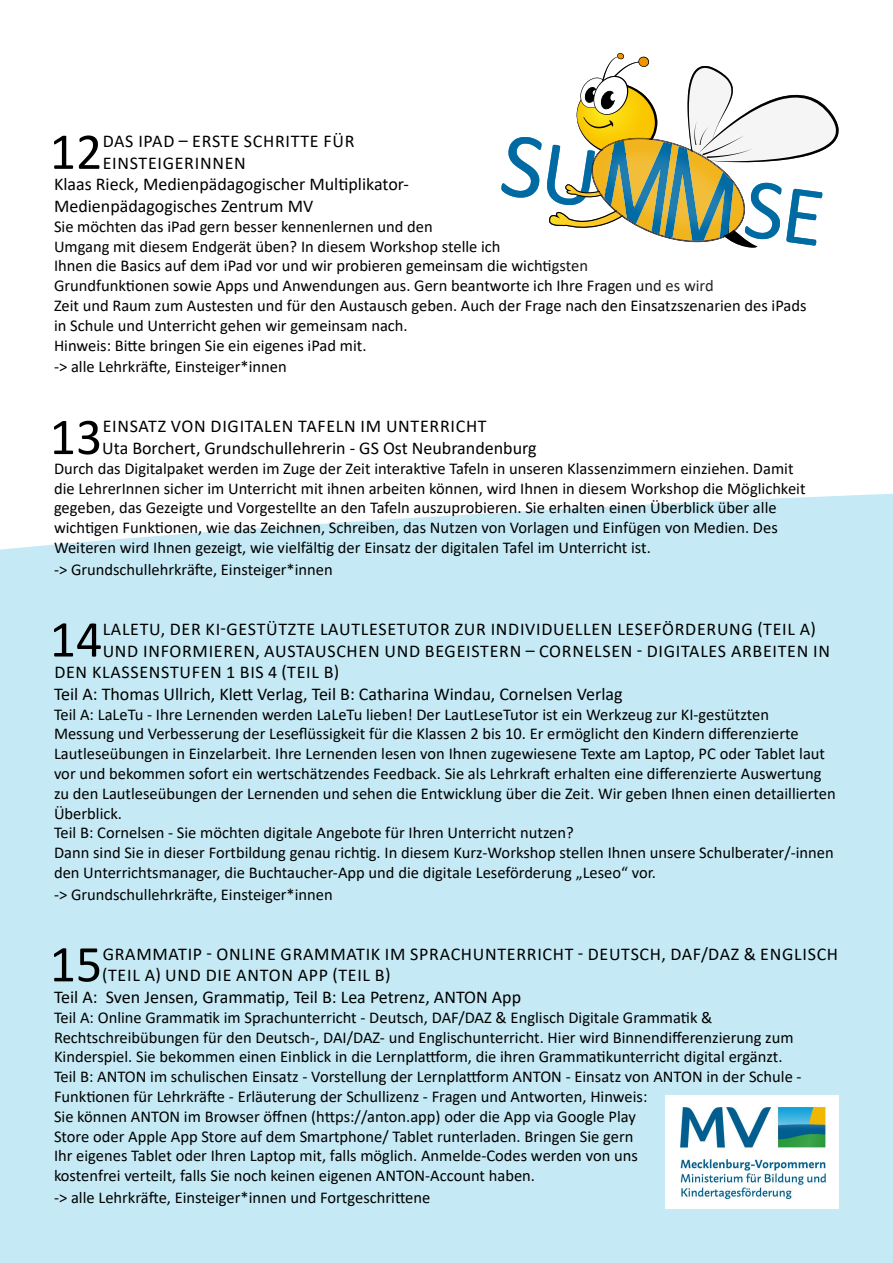
<style>
.page{position:relative;width:893px;height:1263px;background:#fff}
.page>*{position:absolute;margin:0;border:0;box-sizing:border-box;transform-origin:0 0}
.t1{font:52.05px "Calibri";color:#000}
.t2{font:18px "Calibri";letter-spacing:.04em;color:#000}
.t3{font:18px/21.6px "Calibri";color:#000}
.t4{font:16.5px/19.8px "Calibri";color:#000}
</style>
<div class="page">
<div style="left:0;top:494px;width:893px;height:769px;background:#c6eaf5"></div>
<div style="left:666px;top:1095px;width:173px;height:114px;background:#fff"></div>
<img style="left:680px;top:1107px;width:145px;height:91px">
<svg style="left:549px;top:53px;width:290px;height:195px"></svg>
<h1 class="t1" style="left:50px;top:115px;width:54px">12</h1>
<p class="t2" style="left:103px;top:129px;width:253px">DAS IPAD – ERSTE SCHRITTE FÜR</p>
<p class="t2" style="left:103px;top:150px;width:145px">EINSTEIGERINNEN</p>
<p class="t3" style="left:54px;top:173px;width:357px">Klaas Rieck, Medienpädagogischer Multiplikator-</p>
<p class="t3" style="left:54px;top:195px;width:261px">Medienpädagogisches Zentrum MV</p>
<p class="t4" style="left:54px;top:216px;width:754px">Sie möchten das iPad gern besser kennenlernen und den<br>Umgang mit diesem Endgerät üben? In diesem Workshop stelle ich<br>Ihnen die Basics auf dem iPad vor und wir probieren gemeinsam die wichtigsten<br>Grundfunktionen sowie Apps und Anwendungen aus. Gern beantworte ich Ihre Fragen und es wird<br>Zeit und Raum zum Austesten und für den Austausch geben. Auch der Frage nach den Einsatzszenarien des iPads in Schule und Unterricht gehen wir gemeinsam nach.<br>Hinweis: Bitte bringen Sie ein eigenes iPad mit.</p>
<p class="t4" style="left:54px;top:356px;width:234px">-&gt; alle Lehrkräfte, Einsteiger*innen</p>
<h1 class="t1" style="left:50px;top:401px;width:54px">13</h1>
<p class="t3" style="left:102px;top:415px;width:436px">EINSATZ VON DIGITALEN TAFELN IM UNTERRICHT<br>Uta Borchert, Grundschullehrerin - GS Ost Neubrandenburg</p>
<p class="t4" style="left:54px;top:458px;width:753px">Durch das Digitalpaket werden im Zuge der Zeit interaktive Tafeln in unseren Klassenzimmern einziehen. Damit die LehrerInnen sicher im Unterricht mit ihnen arbeiten können, wird Ihnen in diesem Workshop die Möglichkeit gegeben, das Gezeigte und Vorgestellte an den Tafeln auszuprobieren. Sie erhalten einen Überblick über alle wichtigen Funktionen, wie das Zeichnen, Schreiben, das Nutzen von Vorlagen und Einfügen von Medien. Des Weiteren wird Ihnen gezeigt, wie vielfältig der Einsatz der digitalen Tafel im Unterricht ist.</p>
<p class="t4" style="left:54px;top:559px;width:280px">-&gt; Grundschullehrkräfte, Einsteiger*innen</p>
<h1 class="t1" style="left:50px;top:603px;width:54px">14</h1>
<p class="t2" style="left:103px;top:616px;width:715px">LALETU, DER KI-GESTÜTZTE LAUTLESETUTOR ZUR INDIVIDUELLEN LESEFÖRDERUNG (TEIL A)</p>
<p class="t2" style="left:103px;top:638px;width:729px">UND INFORMIEREN, AUSTAUSCHEN UND BEGEISTERN – CORNELSEN - DIGITALES ARBEITEN IN</p>
<p class="t2" style="left:54px;top:660px;width:287px">DEN KLASSENSTUFEN 1 BIS 4 (TEIL B)</p>
<p class="t3" style="left:54px;top:682px;width:570px">Teil A: Thomas Ullrich, Klett Verlag, Teil B: Catharina Windau, Cornelsen Verlag</p>
<p class="t4" style="left:54px;top:704px;width:783px">Teil A: LaLeTu - Ihre Lernenden werden LaLeTu lieben! Der LautLeseTutor ist ein Werkzeug zur KI-gestützten<br>Messung und Verbesserung der Leseflüssigkeit für die Klassen 2 bis 10. Er ermöglicht den Kindern differenzierte Lautleseübungen in Einzelarbeit. Ihre Lernenden lesen von Ihnen zugewiesene Texte am Laptop, PC oder Tablet laut vor und bekommen sofort ein wertschätzendes Feedback. Sie als Lehrkraft erhalten eine differenzierte Auswertung zu den Lautleseübungen der Lernenden und sehen die Entwicklung über die Zeit. Wir geben Ihnen einen detaillierten Überblick.<br>Teil B: Cornelsen - Sie möchten digitale Angebote für Ihren Unterricht nutzen?<br>Dann sind Sie in dieser Fortbildung genau richtig. In diesem Kurz-Workshop stellen Ihnen unsere Schulberater/-innen den Unterrichtsmanager, die Buchtaucher-App und die digitale Leseförderung „Leseo“ vor.</p>
<p class="t4" style="left:54px;top:884px;width:280px">-&gt; Grundschullehrkräfte, Einsteiger*innen</p>
<h1 class="t1" style="left:50px;top:928px;width:54px">15</h1>
<p class="t2" style="left:103px;top:941px;width:737px">GRAMMATIP - ONLINE GRAMMATIK IM SPRACHUNTERRICHT - DEUTSCH, DAF/DAZ &amp; ENGLISCH</p>
<p class="t2" style="left:102px;top:963px;width:290px">(TEIL A) UND DIE ANTON APP (TEIL B)</p>
<p class="t3" style="left:54px;top:986px;width:469px">Teil A: Sven Jensen, Grammatip, Teil B: Lea Petrenz, ANTON App</p>
<p class="t4" style="left:54px;top:1007px;width:749px">Teil A: Online Grammatik im Sprachunterricht - Deutsch, DAF/DAZ &amp; Englisch Digitale Grammatik &amp; Rechtschreibübungen für den Deutsch-, DAI/DAZ- und Englischunterricht. Hier wird Binnendifferenzierung zum Kinderspiel. Sie bekommen einen Einblick in die Lernplattform, die ihren Grammatikunterricht digital ergänzt.<br>Teil B: ANTON im schulischen Einsatz - Vorstellung der Lernplattform ANTON - Einsatz von ANTON in der Schule - Funktionen für Lehrkräfte - Erläuterung der Schullizenz - Fragen und Antworten, Hinweis:<br>Sie können ANTON im Browser öffnen (https://anton.app) oder die App via Google Play<br>Store oder Apple App Store auf dem Smartphone/ Tablet runterladen. Bringen Sie gern<br>Ihr eigenes Tablet oder Ihren Laptop mit, falls möglich. Anmelde-Codes werden von uns<br>kostenfrei verteilt, falls Sie noch keinen eigenen ANTON-Account haben.</p>
<p class="t4" style="left:54px;top:1187px;width:378px">-&gt; alle Lehrkräfte, Einsteiger*innen und Fortgeschrittene</p>
</div>
